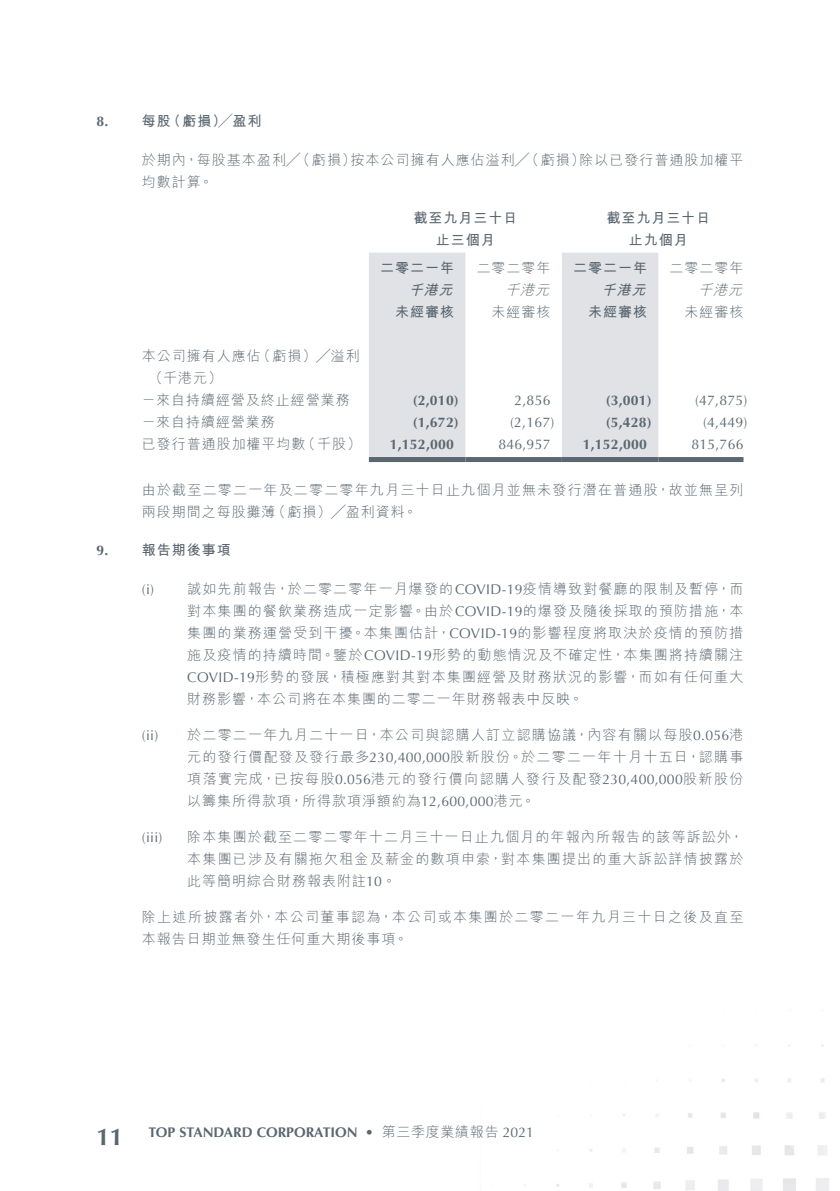
<style>
.page{position:relative;width:840px;height:1191px;background:#fff}
.page>*{position:absolute;margin:0;border:0;box-sizing:border-box;transform-origin:0 0}
.t1{font:700 24px "Optima LT Std";color:#5a6670}
.t2{font:300 14px/22px "M Hei HK";letter-spacing:.07em;color:#5a6670;text-align:justify}
.t3{font:700 14px "Optima LT Std";color:#5a6670}
.t4{font:700 14px/22px "M Hei HK";letter-spacing:.07em;color:#5a6670;text-align:center}
.t5{font:300 14px/22px "M Hei HK";letter-spacing:.095em;color:#5a6670}
.t6{font:14px "Optima LT Std";letter-spacing:.02em;color:#5a6670}
.t7{font:italic 700 14px "M Hei HK";color:#5a6670}
.t8{font:italic 300 14px "M Hei HK";color:#5a6670}
.s1{font-family:"Optima LT Std"}
.s2{font-family:"Optima LT Std";font-weight:400}
.s3{font-family:"M Hei HK";font-weight:300}
.s4{font-weight:400}
</style>
<div class="page">
<svg style="left:369px;top:253px;width:289px;height:204px;fill:#e0e2e5"></svg>
<div style="left:369px;top:457px;width:96px;height:5px;background:#5a6670"></div>
<div style="left:465px;top:457px;width:96px;height:5px;background:#5a6670"></div>
<div style="left:561px;top:457px;width:97px;height:5px;background:#5a6670"></div>
<div style="left:658px;top:457px;width:85px;height:5px;background:#5a6670"></div>
<p class="t4" style="left:96px;top:109px;width:166px"><span class="s1">8.</span> 每股（虧損）╱盈利</p>
<p class="t2" style="left:142px;top:149px;width:602px">於期內，每股基本盈利╱（虧損）按本公司擁有人應佔溢利╱（虧損）除以已發行普通股加權平均數計算。</p>
<p class="t4" style="left:413px;top:206px;width:105px">截至九月三十日止三個月</p>
<p class="t4" style="left:606px;top:206px;width:105px">截至九月三十日止九個月</p>
<p class="t4" style="left:380px;top:255px;width:75px">二零二一年</p>
<p class="t2" style="left:476px;top:256px;width:75px">二零二零年</p>
<p class="t4" style="left:573px;top:255px;width:75px">二零二一年</p>
<p class="t2" style="left:669px;top:256px;width:75px">二零二零年</p>
<p class="t7" style="left:408px;top:279px;width:50px">千港元</p>
<p class="t8" style="left:505px;top:282px;width:49px">千港元</p>
<p class="t7" style="left:601px;top:279px;width:50px">千港元</p>
<p class="t8" style="left:697px;top:282px;width:49px">千港元</p>
<p class="t4" style="left:395px;top:299px;width:60px">未經審核</p>
<p class="t2" style="left:491px;top:300px;width:60px">未經審核</p>
<p class="t4" style="left:587px;top:299px;width:60px">未經審核</p>
<p class="t2" style="left:684px;top:300px;width:60px">未經審核</p>
<p class="t2" style="left:142px;top:344px;width:219px">本公司擁有人應佔（虧損）╱溢利</p>
<p class="t2" style="left:149px;top:366px;width:75px">（千港元）</p>
<p class="t2" style="left:142px;top:388px;width:209px">－來自持續經營及終止經營業務</p>
<p class="t3" style="left:412px;top:392px;width:47px">(2,010)</p>
<p class="t6" style="left:514px;top:392px;width:38px">2,856</p>
<p class="t3" style="left:605px;top:392px;width:47px">(3,001)</p>
<p class="t6" style="left:694px;top:392px;width:54px">(47,875)</p>
<p class="t2" style="left:142px;top:410px;width:134px">－來自持續經營業務</p>
<p class="t3" style="left:412px;top:414px;width:47px">(1,672)</p>
<p class="t6" style="left:509px;top:414px;width:46px">(2,167)</p>
<p class="t3" style="left:605px;top:414px;width:47px">(5,428)</p>
<p class="t6" style="left:702px;top:414px;width:46px">(4,449)</p>
<p class="t2" style="left:142px;top:432px;width:221px">已發行普通股加權平均數（千股）</p>
<p class="t3" style="left:389px;top:436px;width:66px">1,152,000</p>
<p class="t6" style="left:498px;top:436px;width:54px">846,957</p>
<p class="t3" style="left:582px;top:436px;width:66px">1,152,000</p>
<p class="t6" style="left:691px;top:436px;width:54px">815,766</p>
<p class="t2" style="left:142px;top:478px;width:603px">由於截至二零二一年及二零二零年九月三十日止九個月並無未發行潛在普通股，故並無呈列兩段期間之每股攤薄（虧損）╱盈利資料。</p>
<p class="t4" style="left:96px;top:537px;width:136px"><span class="s1">9.</span> 報告期後事項</p>
<p class="t2" style="left:187px;top:577px;width:557px;text-indent:-45px"><span class="s2">(i)</span> 誠如先前報告，於二零二零年一月爆發的<span class="s2">COVID-19</span>疫情導致對餐廳的限制及暫停，而對本集團的餐飲業務造成一定影響。由於<span class="s2">COVID-19</span>的爆發及隨後採取的預防措施，本集團的業務運營受到干擾。本集團估計，<span class="s2">COVID-19</span>的影響程度將取決於疫情的預防措施及疫情的持續時間。鑒於<span class="s2">COVID-19</span>形勢的動態情況及不確定性，本集團將持續關注<span class="s2">COVID-19</span>形勢的發展，積極應對其對本集團經營及財務狀況的影響，而如有任何重大財務影響，本公司將在本集團的二零二一年財務報表中反映。</p>
<p class="t6" style="left:142px;top:727px;width:18px">(ii)</p>
<p class="t2" style="left:187px;top:723px;width:557px">於二零二一年九月二十一日，本公司與認購人訂立認購協議，內容有關以每股<span class="s2">0.056</span>港元的發行價配發及發行最多<span class="s2">230,400,000</span>股新股份。於二零二一年十月十五日，認購事項落實完成，已按每股<span class="s2">0.056</span>港元的發行價向認購人發行及配發<span class="s2">230,400,000</span>股新股份以籌集所得款項，所得款項淨額約為<span class="s2">12,600,000</span>港元。</p>
<p class="t6" style="left:142px;top:829px;width:22px">(iii)</p>
<p class="t2" style="left:187px;top:826px;width:557px">除本集團於截至二零二零年十二月三十一日止九個月的年報內所報告的該等訴訟外，本集團已涉及有關拖欠租金及薪金的數項申索，對本集團提出的重大訴訟詳情披露於此等簡明綜合財務報表附註<span class="s2">10</span>。</p>
<p class="t5" style="left:142px;top:906px;width:603px">除上述所披露者外，本公司董事認為，本公司或本集團於二零二一年九月三十日之後及直至本報告日期並無發生任何重大期後事項。</p>
<h1 class="t1" style="left:96px;top:1122px;width:28px">11</h1>
<p class="t3" style="left:148px;top:1124px;width:387px">TOP STANDARD CORPORATION • <span class="s3">第三季度業績報告</span> <span class="s4">2021</span></p>
</div>
